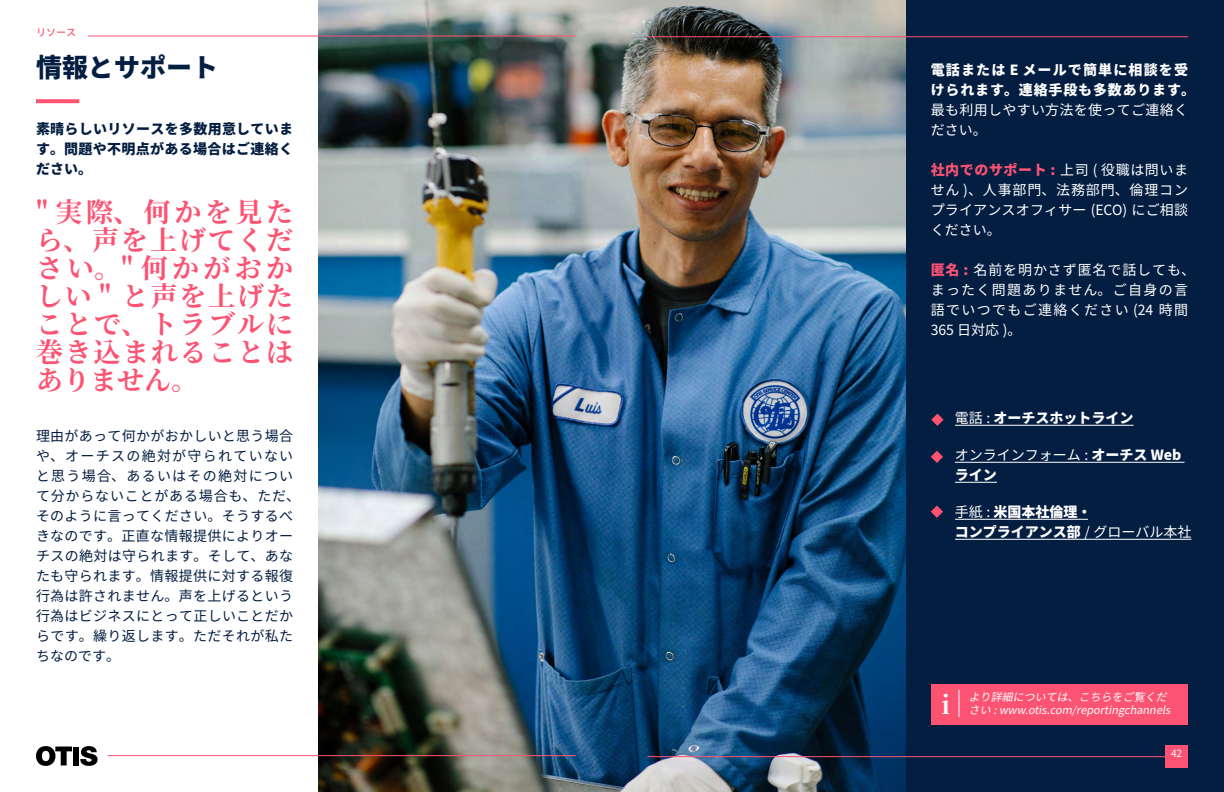
<style>
.page{position:relative;width:1224px;height:792px;background:#fff}
.page>*{position:absolute;margin:0;border:0;box-sizing:border-box;transform-origin:0 0}
.t1{font:700 27px/28px "Noto Serif CJ Kjp";letter-spacing:.075em;color:#fd5373;text-align:justify}
.t2{font:900 26px "Noto Sans CJ Kjp";color:#041e41}
.t3{font:700 25px "Noto Serif CJ Kjp";color:#fff}
.t4{font:14px/20px "Noto Sans CJ Kjp";letter-spacing:.025em;color:#041e41}
.t5{font:14px/20px "Noto Sans CJ Kjp";letter-spacing:.04em;color:#fff}
.t6{font:14px/20px "Noto Sans CJ Kjp";letter-spacing:.09em;color:#fff}
.t7{font:900 14px/20px "Noto Sans CJ Kjp";letter-spacing:.02em;color:#041e41;text-align:justify}
.t8{font:900 14px/20px "Noto Sans CJ Kjp";color:#fff}
.t9{font:900 14px/20px "Noto Sans CJ Kjp";letter-spacing:.06em;color:#fff}
.t10{font:14px/20px "Noto Sans CJ Kjp";color:#fff}
.t11{font:italic 11px/13px "Noto Sans CJ Kjp";color:#fff}
.t12{font:500 10px "Noto Sans CJ Kjp";color:#fd5373}
.t13{font:10px "Noto Sans CJ Kjp";color:#fff}
.s1{font-weight:900;color:#fd5373}
.s2{font-weight:400}
.s3{font-weight:900}
</style>
<div class="page">
<div style="left:905px;top:0;width:319px;height:792px;background:#041e41"></div>
<img style="left:319px;top:0;width:586px;height:792px">
<hr style="left:648px;top:36px;width:540px;height:1px;background:#fd5373">
<hr style="left:108px;top:755px;width:468px;height:1px;background:#fd5373">
<hr style="left:647px;top:756px;width:541px;height:1px;background:#fd5373">
<div style="left:1165px;top:745px;width:23px;height:23px;background:#fd5373"></div>
<hr style="left:955px;top:425px;width:179px;height:1px;background:#fff">
<hr style="left:955px;top:462px;width:230px;height:1px;background:#fff">
<hr style="left:955px;top:482px;width:42px;height:1px;background:#fff">
<hr style="left:955px;top:519px;width:133px;height:1px;background:#fff">
<hr style="left:955px;top:539px;width:236px;height:1px;background:#fff">
<svg style="left:931px;top:414px;width:13px;height:12px"></svg>
<svg style="left:931px;top:451px;width:12px;height:12px"></svg>
<svg style="left:931px;top:506px;width:12px;height:12px"></svg>
<svg style="left:36px;top:99px;width:43px;height:4px"></svg>
<div style="left:931px;top:684px;width:257px;height:41px;background:#fd5373"></div>
<svg style="left:959px;top:690px;width:1px;height:27px"></svg>
<svg style="left:36px;top:746px;width:36px;height:20px"></svg>
<div style="left:73px;top:747px;width:6px;height:18px;background:#000"></div>
<svg style="left:80px;top:746px;width:18px;height:20px"></svg>
<hr style="left:88px;top:36px;width:488px;height:1px;background:#fd5373">
<p class="t12" style="left:36px;top:27px;width:41px">リソース</p>
<h2 class="t2" style="left:36px;top:53px;width:183px">情報とサポート</h2>
<p class="t7" style="left:36px;top:119px;width:259px">素晴らしいリソースを多数用意しています。問題や不明点がある場合はご連絡ください。</p>
<h1 class="t1" style="left:36px;top:198px;width:259px">" 実際、何かを見たら、声を上げてください。" 何かがおかしい " と声を上げたことで、トラブルに巻き込まれることはありません。</h1>
<p class="t4" style="left:36px;top:426px;width:266px">理由があって何かがおかしいと思う場合や、オーチスの絶対が守られていないと思う場合、あるいはその絶対について分からないことがある場合も、ただ、そのように言ってください。そうするべきなのです。正直な情報提供によりオーチスの絶対は守られます。そして、あなたも守られます。情報提供に対する報復行為は許されません。声を上げるという行為はビジネスにとって正しいことだからです。繰り返します。ただそれが私たちなのです。</p>
<p class="t9" style="left:931px;top:60px;width:266px">電話または E メールで簡単に相談を受けられます。連絡手段も多数あります。</p>
<p class="t5" style="left:931px;top:100px;width:259px">最も利用しやすい方法を使ってご連絡ください。</p>
<p class="t5" style="left:931px;top:160px;width:259px;text-align:justify"><span class="s1">社内でのサポート :</span> 上司 ( 役職は問いません )、人事部門、法務部門、倫理コンプライアンスオフィサー (ECO) にご相談ください。</p>
<p class="t6" style="left:931px;top:260px;width:266px"><span class="s1">匿名 :</span> 名前を明かさず匿名で話しても、まったく問題ありません。ご自身の言語でいつでもご連絡ください (24 時間<br>365 日対応 )。</p>
<p class="t8" style="left:955px;top:408px;width:180px"><span class="s2">電話 :</span> オーチスホットライン</p>
<p class="t10" style="left:955px;top:445px;width:228px">オンラインフォーム : <span class="s3">オーチス Webライン</span></p>
<p class="t8" style="left:955px;top:502px;width:238px"><span class="s2">手紙 :</span> 米国本社倫理・<br>コンプライアンス部 <span class="s2">/ グローバル本社</span></p>
<h3 class="t3" style="left:941px;top:690px;width:10px">i</h3>
<p class="t11" style="left:969px;top:691px;width:209px">より詳細については、こちらをご覧ください : www.otis.com/reportingchannels</p>
<p class="t13" style="left:1171px;top:748px;width:13px">42</p>
</div>
